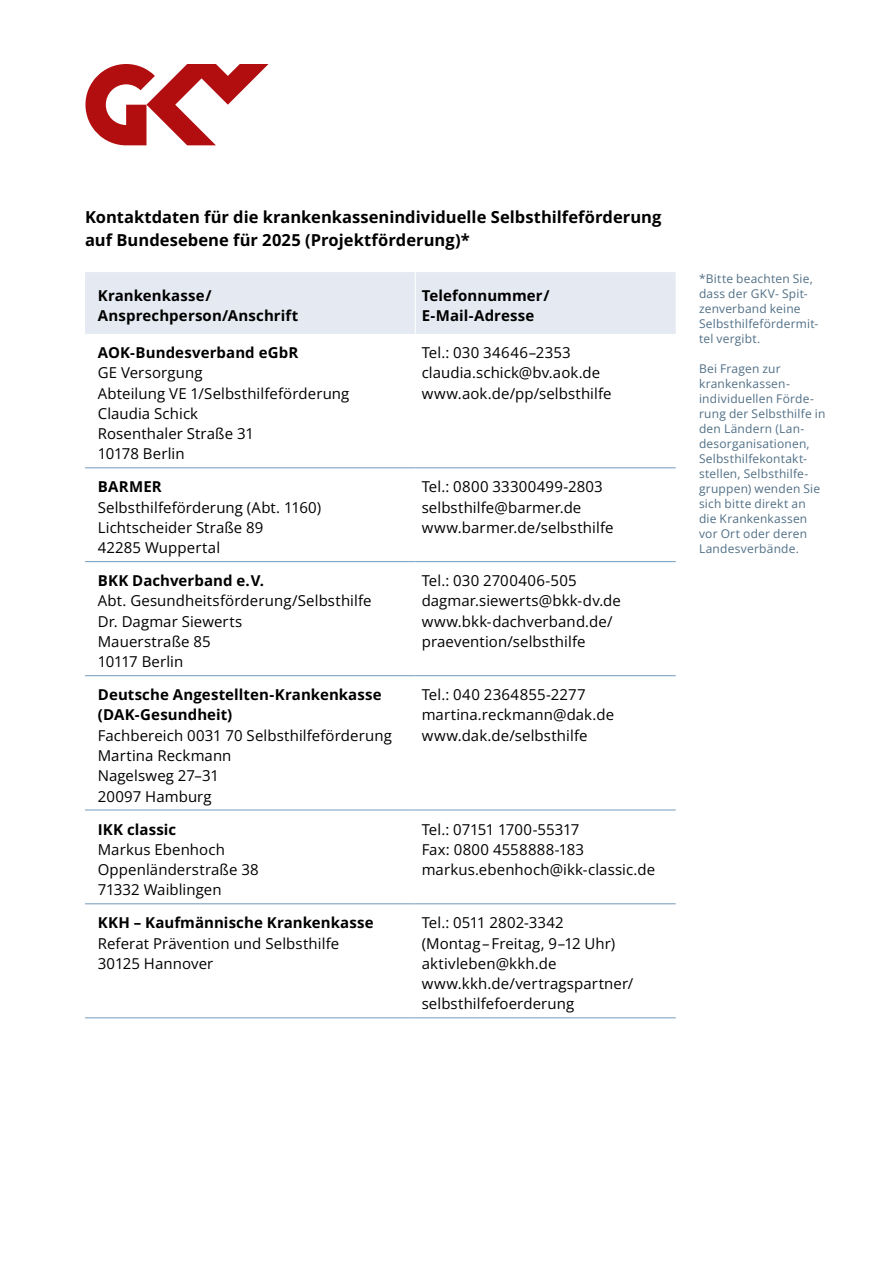
<style>
.page{position:relative;width:893px;height:1263px;background:#fff}
.page>*{position:absolute;margin:0;border:0;box-sizing:border-box;transform-origin:0 0}
.H1_04_Zwischenüberschrift{font:700 16.5px/22.5px "GKV Open";color:#000}
.P_03_Fließtext{font:15px/20.2px "GKV Open";letter-spacing:.005em;color:#000}
.P_03_Fließtext-2{font:700 15px/20.2px "GKV Open";letter-spacing:.01em;color:#000}
.P_03_Fließtext-3{font:15px "GKV Open";letter-spacing:-.015em;color:#000}
.P_03_Fließtext-4{font:12px/15px "GKV Open";letter-spacing:.015em;color:#506f86}
</style>
<div class="page">
<div style="left:85px;top:272px;width:591px;height:62px;background:#e5eaf2"></div>
<hr style="left:85px;top:467px;width:330px;height:1px;background:#719cbf">
<hr style="left:415px;top:467px;width:261px;height:1px;background:#719cbf">
<hr style="left:85px;top:561px;width:330px;height:1px;background:#719cbf">
<hr style="left:415px;top:561px;width:261px;height:1px;background:#719cbf">
<hr style="left:85px;top:675px;width:330px;height:1px;background:#719cbf">
<hr style="left:415px;top:675px;width:261px;height:1px;background:#719cbf">
<hr style="left:85px;top:810px;width:330px;height:1px;background:#719cbf">
<hr style="left:415px;top:810px;width:261px;height:1px;background:#719cbf">
<hr style="left:85px;top:903px;width:330px;height:1px;background:#719cbf">
<hr style="left:415px;top:903px;width:261px;height:1px;background:#719cbf">
<hr style="left:85px;top:1017px;width:330px;height:1px;background:#719cbf">
<hr style="left:415px;top:1017px;width:261px;height:1px;background:#719cbf">
<hr style="left:415px;top:272px;width:1px;height:62px;background:#fff">
<svg style="left:85px;top:64px;width:184px;height:81px"></svg>
<h1 class="H1_04_Zwischenüberschrift" style="left:85px;top:206px;width:578px">Kontaktdaten für die krankenkassenindividuelle Selbsthilfeförderung auf Bundesebene für 2025 (Projektförderung)*</h1>
<p class="P_03_Fließtext-2" style="left:98px;top:285px;width:202px">Krankenkasse/<br>Ansprechperson/Anschrift</p>
<p class="P_03_Fließtext-2" style="left:422px;top:285px;width:129px">Telefonnummer/<br>E-Mail-Adresse</p>
<p class="P_03_Fließtext-2" style="left:98px;top:342px;width:202px">AOK-Bundesverband eGbR</p>
<p class="P_03_Fließtext" style="left:98px;top:362px;width:106px">GE Versorgung</p>
<p class="P_03_Fließtext" style="left:98px;top:383px;width:253px">Abteilung VE 1/Selbsthilfeförderung</p>
<p class="P_03_Fließtext" style="left:98px;top:403px;width:102px">Claudia Schick</p>
<p class="P_03_Fließtext" style="left:98px;top:423px;width:158px">Rosenthaler Straße 31</p>
<p class="P_03_Fließtext" style="left:98px;top:443px;width:88px">10178 Berlin</p>
<p class="P_03_Fließtext" style="left:422px;top:342px;width:151px">Tel.: 030 34646–2353</p>
<p class="P_03_Fließtext" style="left:422px;top:362px;width:180px">claudia.schick@bv.aok.de</p>
<p class="P_03_Fließtext" style="left:422px;top:383px;width:191px">www.aok.de/pp/selbsthilfe</p>
<p class="P_03_Fließtext-2" style="left:98px;top:476px;width:66px">BARMER</p>
<p class="P_03_Fließtext" style="left:98px;top:497px;width:225px">Selbsthilfeförderung (Abt. 1160)</p>
<p class="P_03_Fließtext" style="left:98px;top:517px;width:167px">Lichtscheider Straße 89</p>
<p class="P_03_Fließtext" style="left:98px;top:537px;width:124px">42285 Wuppertal</p>
<p class="P_03_Fließtext-2" style="left:98px;top:570px;width:168px">BKK Dachverband e.V.</p>
<p class="P_03_Fließtext" style="left:98px;top:590px;width:275px">Abt. Gesundheitsförderung/Selbsthilfe</p>
<p class="P_03_Fließtext" style="left:98px;top:611px;width:146px">Dr. Dagmar Siewerts</p>
<p class="P_03_Fließtext" style="left:98px;top:631px;width:115px">Mauerstraße 85</p>
<p class="P_03_Fließtext" style="left:98px;top:651px;width:87px">10117 Berlin</p>
<p class="P_03_Fließtext-2" style="left:98px;top:684px;width:285px">Deutsche Angestellten-Krankenkasse</p>
<p class="P_03_Fließtext-2" style="left:98px;top:704px;width:136px">(DAK-Gesundheit)</p>
<p class="P_03_Fließtext" style="left:98px;top:725px;width:296px">Fachbereich 0031 70 Selbsthilfeförderung</p>
<p class="P_03_Fließtext" style="left:98px;top:745px;width:135px">Martina Reckmann</p>
<p class="P_03_Fließtext" style="left:98px;top:765px;width:123px">Nagelsweg 27–31</p>
<p class="P_03_Fließtext" style="left:98px;top:785px;width:115px">20097 Hamburg</p>
<p class="P_03_Fließtext-2" style="left:98px;top:819px;width:80px">IKK classic</p>
<p class="P_03_Fließtext" style="left:98px;top:839px;width:129px">Markus Ebenhoch</p>
<p class="P_03_Fließtext" style="left:98px;top:859px;width:163px">Oppenländerstraße 38</p>
<p class="P_03_Fließtext" style="left:98px;top:879px;width:125px">71332 Waiblingen</p>
<p class="P_03_Fließtext-2" style="left:98px;top:912px;width:277px">KKH – Kaufmännische Krankenkasse</p>
<p class="P_03_Fließtext" style="left:98px;top:933px;width:243px">Referat Prävention und Selbsthilfe</p>
<p class="P_03_Fließtext" style="left:98px;top:953px;width:117px">30125 Hannover</p>
<p class="P_03_Fließtext" style="left:422px;top:476px;width:183px">Tel.: 0800 33300499-2803</p>
<p class="P_03_Fließtext" style="left:422px;top:497px;width:161px">selbsthilfe@barmer.de</p>
<p class="P_03_Fließtext" style="left:422px;top:517px;width:193px">www.barmer.de/selbsthilfe</p>
<p class="P_03_Fließtext" style="left:422px;top:570px;width:156px">Tel.: 030 2700406-505</p>
<p class="P_03_Fließtext" style="left:422px;top:590px;width:201px">dagmar.siewerts@bkk-dv.de</p>
<p class="P_03_Fließtext" style="left:422px;top:611px;width:193px">www.bkk-dachverband.de/ praevention/selbsthilfe</p>
<p class="P_03_Fließtext" style="left:422px;top:684px;width:165px">Tel.: 040 2364855-2277</p>
<p class="P_03_Fließtext" style="left:422px;top:704px;width:194px">martina.reckmann@dak.de</p>
<p class="P_03_Fließtext" style="left:422px;top:725px;width:167px">www.dak.de/selbsthilfe</p>
<p class="P_03_Fließtext-3" style="left:422px;top:819px;width:159px">Tel.: 07151 1700-55317</p>
<p class="P_03_Fließtext" style="left:422px;top:839px;width:164px">Fax: 0800 4558888-183</p>
<p class="P_03_Fließtext" style="left:422px;top:859px;width:235px">markus.ebenhoch@ikk-classic.de</p>
<p class="P_03_Fließtext" style="left:422px;top:912px;width:143px">Tel.: 0511 2802-3342</p>
<p class="P_03_Fließtext" style="left:422px;top:933px;width:195px">(Montag–Freitag, 9–12 Uhr)</p>
<p class="P_03_Fließtext" style="left:422px;top:953px;width:136px">aktivleben@kkh.de</p>
<p class="P_03_Fließtext" style="left:422px;top:973px;width:213px">www.kkh.de/vertragspartner/ selbsthilfefoerderung</p>
<p class="P_03_Fließtext-4" style="left:699px;top:271px;width:121px">*Bitte beachten Sie, dass der GKV- Spit&shy;zenverband keine<br>Selbsthilfefördermit&shy;tel vergibt.</p>
<p class="P_03_Fließtext-4" style="left:699px;top:361px;width:128px">Bei Fragen zur krankenkassen&shy;individuellen Förde&shy;rung der Selbsthilfe in den Ländern (Lan&shy;desorganisationen,<br>Selbsthilfekontakt&shy;stellen, Selbsthilfe&shy;gruppen) wenden Sie sich bitte direkt an die Krankenkassen vor Ort oder deren<br>Landesverbände.</p>
</div>
